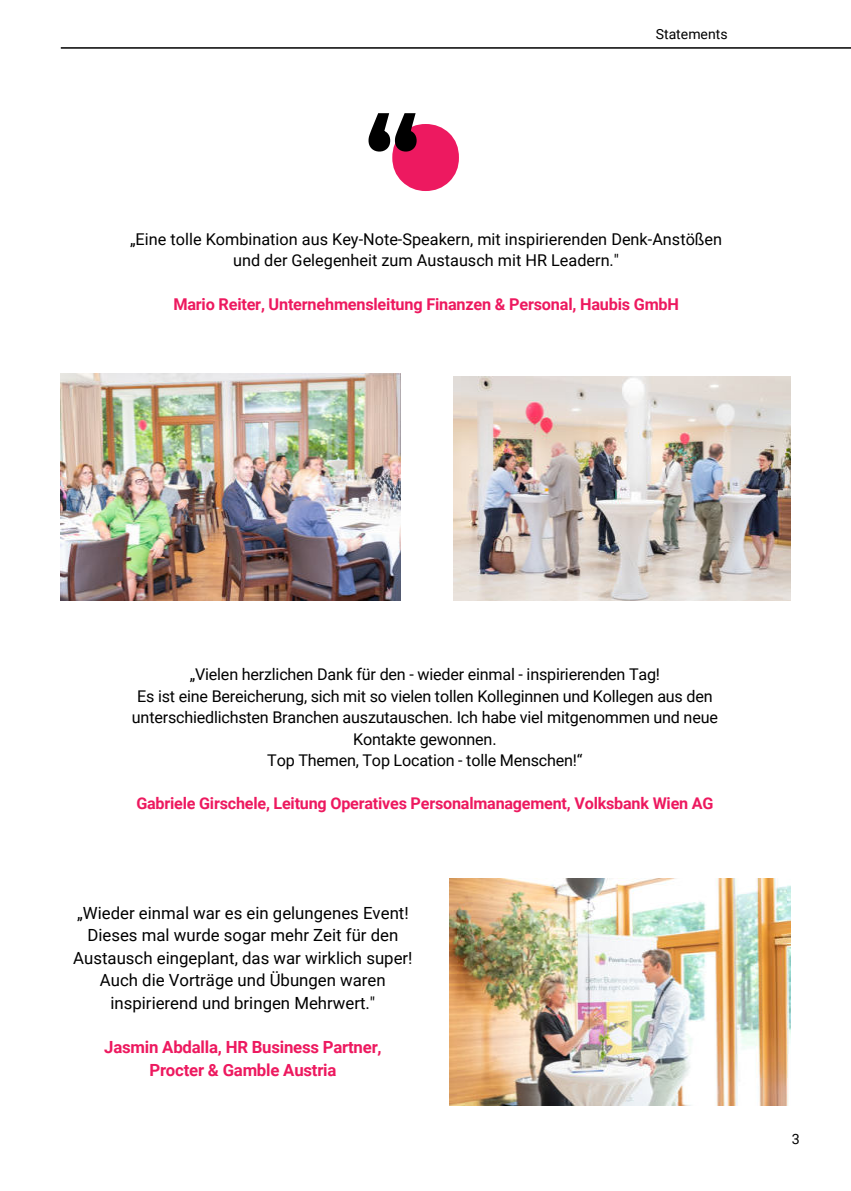
<style>
.page{position:relative;width:851px;height:1191px;background:#fff}
.page>*{position:absolute;margin:0;border:0;box-sizing:border-box;transform-origin:0 0}
.t1{font:16.8px/22.4px "Roboto";color:#000;text-align:center}
.t2{font:700 16.8px/22.4px "Roboto";letter-spacing:-.015em;color:#ed195f;text-align:center}
.t3{font:16.2px/21.6px "Roboto";letter-spacing:-.015em;color:#000;text-align:center}
.t4{font:700 16.2px "Roboto";letter-spacing:-.015em;color:#ed195f}
.t5{font:14.2px "Roboto";color:#000}
.t6{font:14px "Roboto";color:#000}
</style>
<div class="page">
<hr style="left:61px;top:47px;width:789px;height:2px;background:#000">
<svg style="left:368px;top:113px;width:90px;height:78px"></svg>
<img style="left:453px;top:376px;width:336px;height:225px">
<img style="left:449px;top:878px;width:340px;height:227px">
<img style="left:61px;top:374px;width:339px;height:227px">
<p class="t6" style="left:655px;top:24px;width:73px">Statements</p>
<p class="t3" style="left:130px;top:227px;width:593px">„Eine tolle Kombination aus Key-Note-Speakern, mit inspirierenden Denk-Anstößen und der Gelegenheit zum Austausch mit HR Leadern."</p>
<p class="t4" style="left:173px;top:292px;width:507px">Mario Reiter, Unternehmensleitung Finanzen &amp; Personal, Haubis GmbH</p>
<p class="t3" style="left:132px;top:663px;width:587px">„Vielen herzlichen Dank für den - wieder einmal - inspirierenden Tag!<br>Es ist eine Bereicherung, sich mit so vielen tollen Kolleginnen und Kollegen aus den unterschiedlichsten Branchen auszutauschen. Ich habe viel mitgenommen und neue Kontakte gewonnen.<br>Top Themen, Top Location - tolle Menschen!“</p>
<p class="t4" style="left:136px;top:792px;width:578px">Gabriele Girschele, Leitung Operatives Personalmanagement, Volksbank Wien AG</p>
<p class="t1" style="left:73px;top:901px;width:340px">„Wieder einmal war es ein gelungenes Event!<br>Dieses mal wurde sogar mehr Zeit für den Austausch eingeplant, das war wirklich super!<br>Auch die Vorträge und Übungen waren inspirierend und bringen Mehrwert."</p>
<p class="t2" style="left:104px;top:1035px;width:279px">Jasmin Abdalla, HR Business Partner,<br>Procter &amp; Gamble Austria</p>
<p class="t5" style="left:791px;top:1129px;width:9px">3</p>
</div>
